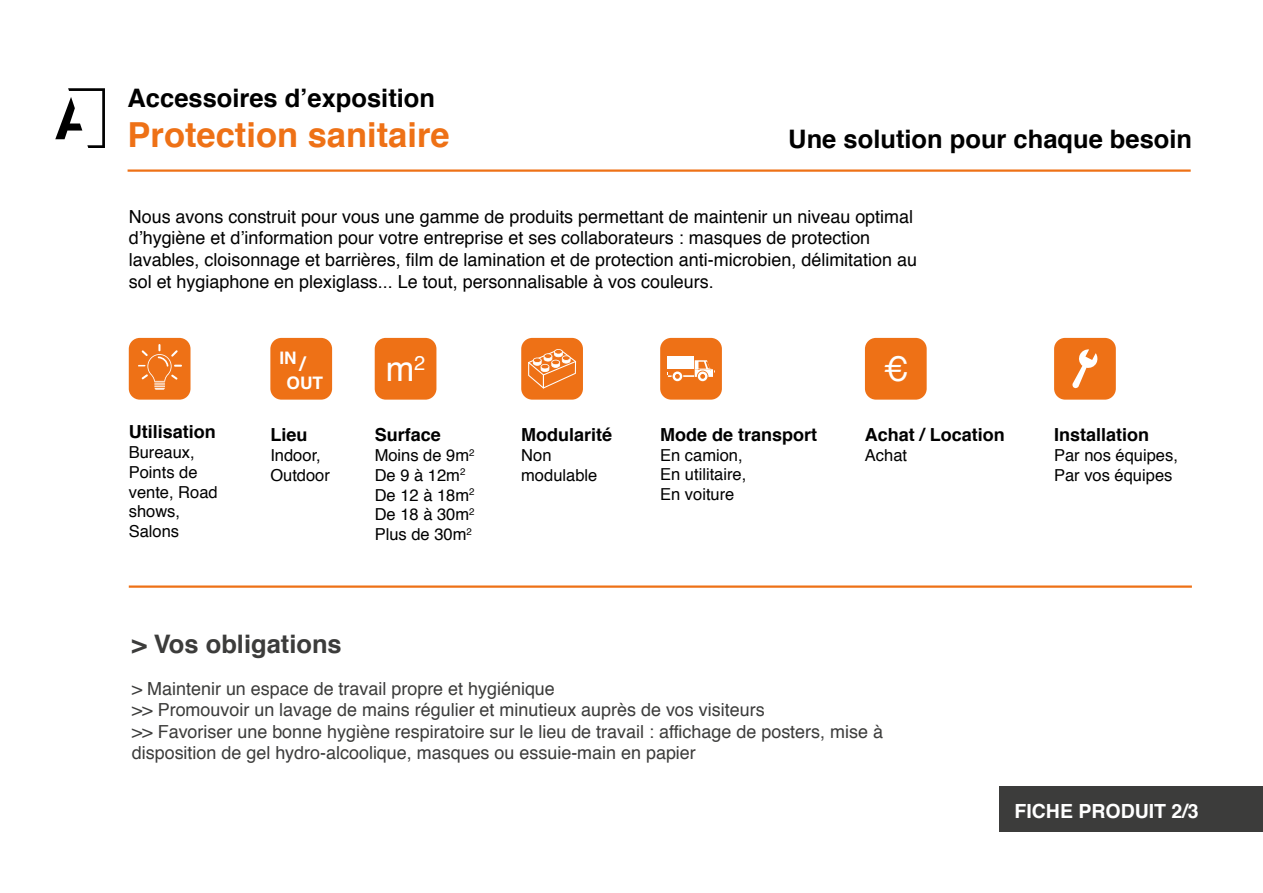
<style>
.page{position:relative;width:1263px;height:893px;background:#fff}
.page>*{position:absolute;margin:0;border:0;box-sizing:border-box;transform-origin:0 0}
.t1{font:700 34.5px "Helvetica";color:#ee7116}
.t2{font:34.2px "Helvetica";color:#fff}
.t3{font:700 25.5px "Helvetica";color:#000}
.t4{font:700 25.5px "Helvetica";color:#3c3c3b}
.t5{font:700 19.95px "Helvetica";color:#fff}
.t6{font:700 19.5px "Helvetica";color:#fff}
.t7{font:18px/21.6px "Helvetica";color:#000}
.t8{font:18px/21.6px "Helvetica";color:#3c3c3b}
.t9{font:700 18px "Helvetica";color:#000}
.t10{font:700 17.25px/24.5px "Helvetica";color:#fff}
.t11{font:16.5px/19.8px "Helvetica";color:#000}
</style>
<div class="page">
<hr style="left:129px;top:585px;width:1063px;height:3px;background:#ee7116">
<div style="left:999px;top:787px;width:264px;height:45px;background:#3c3c3b"></div>
<hr style="left:128px;top:169px;width:1063px;height:3px;background:#ee7116">
<svg style="left:55px;top:88px;width:50px;height:60px"></svg>
<div style="left:1054px;top:338px;width:62px;height:62px;background:#ee7116;border-radius:11px"></div>
<svg style="left:1072px;top:349px;width:26px;height:40px"></svg>
<div style="left:375px;top:338px;width:61px;height:62px;background:#ee7116;border-radius:11px"></div>
<div style="left:865px;top:338px;width:62px;height:62px;background:#ee7116;border-radius:11px"></div>
<div style="left:270px;top:338px;width:62px;height:62px;background:#ee7116;border-radius:11px"></div>
<div style="left:129px;top:338px;width:61px;height:62px;background:#ee7116;border-radius:11px"></div>
<svg style="left:138px;top:344px;width:44px;height:46px"></svg>
<div style="left:521px;top:338px;width:62px;height:62px;background:#ee7116;border-radius:11px"></div>
<svg style="left:528px;top:349px;width:48px;height:39px"></svg>
<div style="left:660px;top:338px;width:62px;height:62px;background:#ee7116;border-radius:11px"></div>
<svg style="left:672px;top:371px;width:10px;height:10px"></svg>
<div style="left:698px;top:371px;width:9px;height:10px;background:#fff;border-radius:50%"></div>
<div style="left:668px;top:356px;width:26px;height:13px;background:#fff"></div>
<svg style="left:667px;top:360px;width:48px;height:19px"></svg>
<h3 class="t3" style="left:128px;top:77px;width:309px">Accessoires d’exposition</h3>
<h1 class="t1" style="left:128px;top:107px;width:324px">Protection sanitaire</h1>
<h3 class="t3" style="left:788px;top:118px;width:405px">Une solution pour chaque besoin</h3>
<p class="t7" style="left:129px;top:207px;width:790px">Nous avons construit pour vous une gamme de produits permettant de maintenir un niveau optimal d’hygiène et d’information pour votre entreprise et ses collaborateurs : masques de protection lavables, cloisonnage et barrières, film de lamination et de protection anti-microbien, délimitation au sol et hygiaphone en plexiglass...  Le tout, personnalisable à vos couleurs.</p>
<p class="t9" style="left:129px;top:417px;width:89px">Utilisation</p>
<p class="t11" style="left:129px;top:443px;width:90px">Bureaux,<br>Points de vente, Road shows,<br>Salons</p>
<p class="t10" style="left:287px;top:347px;width:38px;text-indent:-7px">IN<br>OUT</p>
<p class="t5" style="left:300px;top:356px;width:7px">/</p>
<h2 class="t2" style="left:386px;top:356px;width:41px">m<sup>2</sup></h2>
<p class="t9" style="left:270px;top:420px;width:39px">Lieu</p>
<p class="t11" style="left:270px;top:446px;width:61px">Indoor,<br>Outdoor</p>
<p class="t9" style="left:375px;top:420px;width:68px">Surface</p>
<p class="t11" style="left:375px;top:447px;width:101px">Moins de 9m<sup>2<br></sup>De 9 à 12m<sup>2<br></sup>De 12 à 18m<sup>2<br></sup>De 18 à 30m<sup>2<br></sup>Plus de 30m<sup>2</sup></p>
<p class="t9" style="left:521px;top:420px;width:93px">Modularité</p>
<p class="t11" style="left:521px;top:447px;width:78px">Non modulable</p>
<p class="t9" style="left:660px;top:420px;width:159px">Mode de transport</p>
<p class="t11" style="left:660px;top:445px;width:88px">En camion,<br>En utilitaire,<br>En voiture</p>
<h2 class="t2" style="left:883px;top:356px;width:27px">€</h2>
<p class="t9" style="left:865px;top:420px;width:142px">Achat / Location</p>
<p class="t11" style="left:865px;top:446px;width:44px">Achat</p>
<p class="t9" style="left:1054px;top:420px;width:97px">Installation</p>
<p class="t11" style="left:1054px;top:446px;width:125px">Par nos équipes,<br>Par vos équipes</p>
<h3 class="t4" style="left:132px;top:624px;width:211px">&gt; Vos obligations</h3>
<p class="t8" style="left:132px;top:678px;width:753px">&gt; Maintenir un espace de travail propre et hygiénique <br>&gt;&gt; Promouvoir un lavage de mains régulier et minutieux auprès de vos visiteurs<br> &gt;&gt; Favoriser une bonne hygiène respiratoire sur le lieu de travail : affichage de posters, mise à disposition de gel hydro-alcoolique, masques ou essuie-main en papier</p>
<p class="t6" style="left:1014px;top:803px;width:186px">FICHE PRODUIT 2/3</p>
</div>
